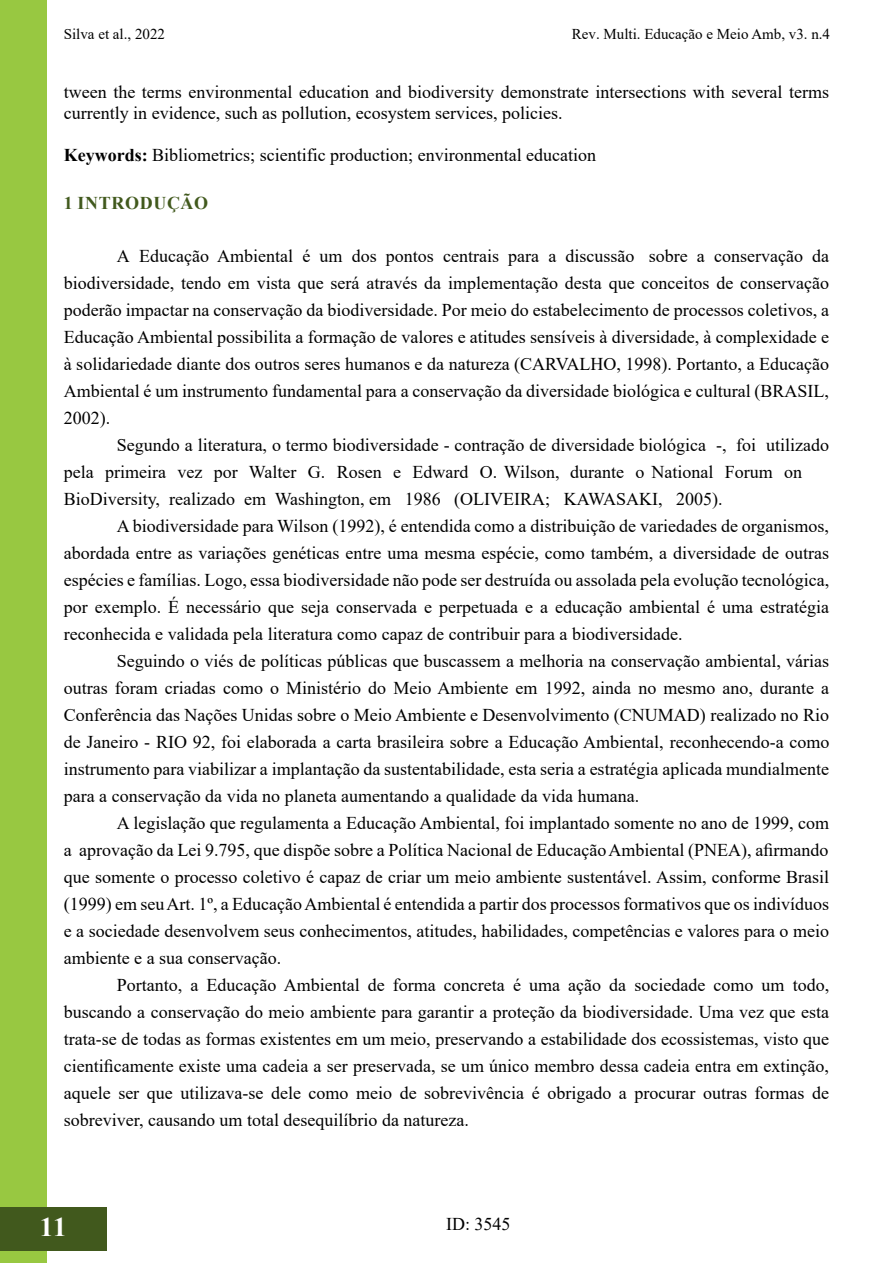
<style>
.page{position:relative;width:893px;height:1263px;background:#fff}
.page>*{position:absolute;margin:0;border:0;box-sizing:border-box;transform-origin:0 0}
.t1{font:700 27px "Times New Roman";color:#fff}
.t2{font:18px/27px "Times New Roman";color:#000;text-align:justify}
.t3{font:700 18px "Times New Roman";letter-spacing:.035em;color:#41591d}
.t4{font:15px "Times New Roman";color:#000}
.s1{font-weight:700}
</style>
<div class="page">
<div style="left:0;top:0;width:47px;height:1262px;background:#98c841"></div>
<hr style="left:892px;top:1207px;width:1px;height:43px;background:#41591d">
<div style="left:0;top:1207px;width:106px;height:43px;background:#41591d"></div>
<p class="t4" style="left:64px;top:24px;width:103px">Silva et al., 2022</p>
<p class="t4" style="left:572px;top:24px;width:260px">Rev. Multi. Educação e Meio Amb, v3. n.4</p>
<p class="t2" style="left:64px;top:80px;width:767px;line-height:21px">tween the terms environmental education and biodiversity demonstrate intersections with several terms currently in evidence, such as pollution, ecosystem services, policies.</p>
<p class="t2" style="left:64px;top:140px;width:534px"><span class="s1">Keywords:</span> Bibliometrics; scientific production; environmental education</p>
<p class="t3" style="left:64px;top:190px;width:146px">1 INTRODUÇÃO</p>
<p class="t2" style="left:64px;top:242px;width:767px;text-indent:53px">A Educação Ambiental é um dos pontos centrais para a discussão sobre a conservação da biodiversidade, tendo em vista que será através da implementação desta que conceitos de conservação poderão impactar na conservação da biodiversidade. Por meio do estabelecimento de processos coletivos, a Educação Ambiental possibilita a formação de valores e atitudes sensíveis à diversidade, à complexidade e à solidariedade diante dos outros seres humanos e da natureza (CARVALHO, 1998). Portanto, a Educação Ambiental é um instrumento fundamental para a conservação da diversidade biológica e cultural (BRASIL, 2002).</p>
<p class="t2" style="left:64px;top:431px;width:767px;text-align:left;text-indent:53px">Segundo a literatura, o termo biodiversidade - contração de diversidade biológica -, foi utilizado pela primeira vez por Walter G. Rosen e Edward O. Wilson, durante o National Forum on<br>BioDiversity, realizado em Washington, em 1986 (OLIVEIRA; KAWASAKI, 2005).</p>
<p class="t2" style="left:64px;top:512px;width:767px;text-indent:53px">A biodiversidade para Wilson (1992), é entendida como a distribuição de variedades de organismos, abordada entre as variações genéticas entre uma mesma espécie, como também, a diversidade de outras espécies e famílias. Logo, essa biodiversidade não pode ser destruída ou assolada pela evolução tecnológica, por exemplo. É necessário que seja conservada e perpetuada e a educação ambiental é uma estratégia reconhecida e validada pela literatura como capaz de contribuir para a biodiversidade.</p>
<p class="t2" style="left:64px;top:647px;width:767px;text-indent:53px">Seguindo o viés de políticas públicas que buscassem a melhoria na conservação ambiental, várias outras foram criadas como o Ministério do Meio Ambiente em 1992, ainda no mesmo ano, durante a Conferência das Nações Unidas sobre o Meio Ambiente e Desenvolvimento (CNUMAD) realizado no Rio de Janeiro - RIO 92, foi elaborada a carta brasileira sobre a Educação Ambiental, reconhecendo-a como instrumento para viabilizar a implantação da sustentabilidade, esta seria a estratégia aplicada mundialmente para a conservação da vida no planeta aumentando a qualidade da vida humana.</p>
<p class="t2" style="left:64px;top:809px;width:767px;text-indent:53px">A legislação que regulamenta a Educação Ambiental, foi implantado somente no ano de 1999, com a aprovação da Lei 9.795, que dispõe sobre a Política Nacional de EducaçãoAmbiental (PNEA), afirmando que somente o processo coletivo é capaz de criar um meio ambiente sustentável. Assim, conforme Brasil (1999) em seu Art. 1º, a Educação Ambiental é entendida a partir dos processos formativos que os indivíduos e a sociedade desenvolvem seus conhecimentos, atitudes, habilidades, competências e valores para o meio ambiente e a sua conservação.</p>
<p class="t2" style="left:64px;top:971px;width:767px;text-indent:53px">Portanto, a Educação Ambiental de forma concreta é uma ação da sociedade como um todo, buscando a conservação do meio ambiente para garantir a proteção da biodiversidade. Uma vez que esta trata-se de todas as formas existentes em um meio, preservando a estabilidade dos ecossistemas, visto que cientificamente existe uma cadeia a ser preservada, se um único membro dessa cadeia entra em extinção, aquele ser que utilizava-se dele como meio de sobrevivência é obrigado a procurar outras formas de sobreviver, causando um total desequilíbrio da natureza.</p>
<h1 class="t1" style="left:40px;top:1207px;width:28px">11</h1>
<p class="t2" style="left:446px;top:1210px;width:66px">ID: 3545</p>
</div>
